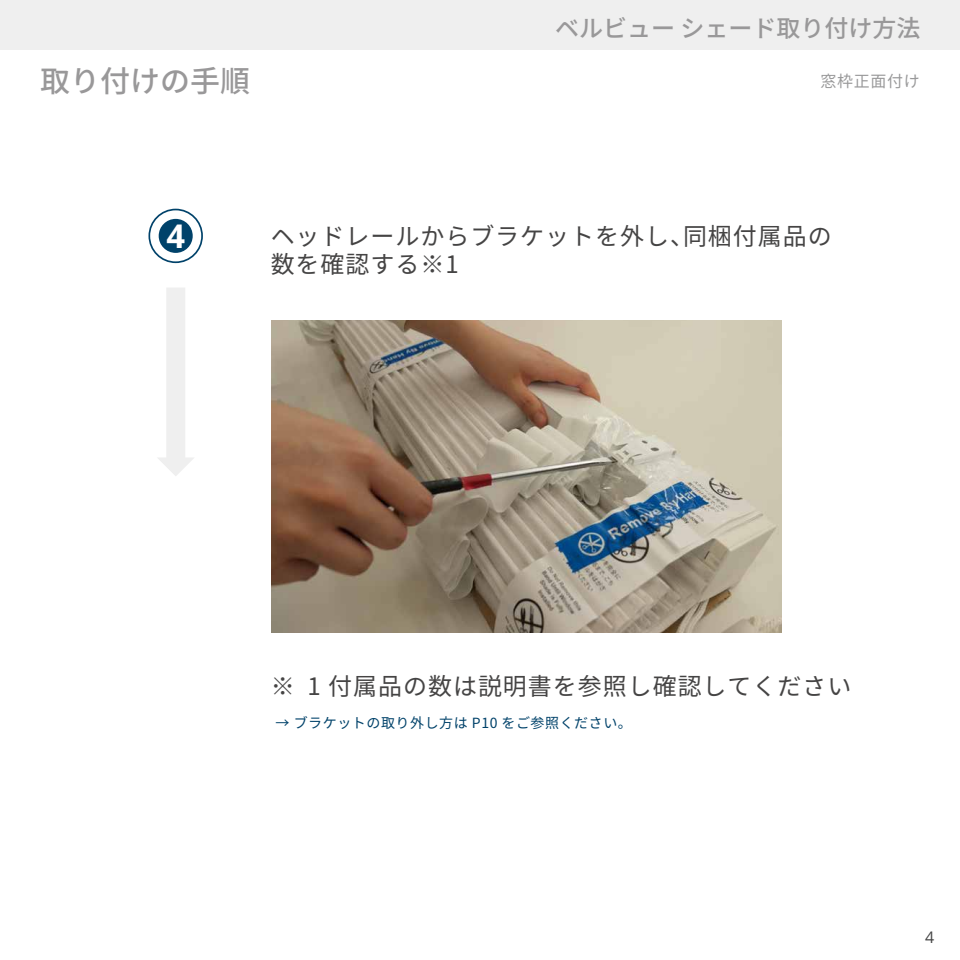
<style>
.page{position:relative;width:960px;height:960px;background:#fff}
.page>*{position:absolute;margin:0;border:0;box-sizing:border-box;transform-origin:0 0}
.t1{font:700 32.6px "Open Sans";color:#fff}
.t2{font:500 30px "Noto Sans CJ Kjp";color:#999899}
.t3{font:24px/28px "Noto Sans CJ Kjp";letter-spacing:.04em;color:#454444}
.t4{font:500 24px "Noto Sans CJ Kjp";color:#999899}
.t5{font:16px "Noto Sans CJ Kjp";letter-spacing:.04em;color:#99999a}
.t6{font:16px "Open Sans";color:#444}
.t7{font:14px "Noto Sans CJ Kjp";letter-spacing:.04em;color:#00426a}
</style>
<div class="page">
<div style="left:0;top:0;width:960px;height:50px;background:#efefef"></div>
<svg style="left:158px;top:288px;width:36px;height:188px"></svg>
<svg style="left:148px;top:209px;width:55px;height:54px"></svg>
<div style="left:150px;top:210px;width:51px;height:51px;background:#fff;border-radius:50%"></div>
<div style="left:159px;top:219px;width:34px;height:34px;background:#00426a;border-radius:50%"></div>
<img style="left:272px;top:320px;width:510px;height:312px">
<p class="t2" style="left:40px;top:64px;width:212px">取り付けの手順</p>
<p class="t4" style="left:555px;top:15px;width:367px">ベルビュー シェード取り付け方法</p>
<p class="t5" style="left:821px;top:72px;width:101px">窓枠正面付け</p>
<h1 class="t1" style="left:166px;top:213px;width:20px">4</h1>
<p class="t3" style="left:271px;top:222px;width:563px">ヘッドレールからブラケットを外し、同梱付属品の数を確認する※1</p>
<p class="t3" style="left:271px;top:672px;width:582px">※ 1 付属品の数は説明書を参照し確認してください</p>
<p class="t7" style="left:275px;top:715px;width:358px">→ ブラケットの取り外し方は P10 をご参照ください。</p>
<p class="t6" style="left:925px;top:926px;width:11px">4</p>
</div>
